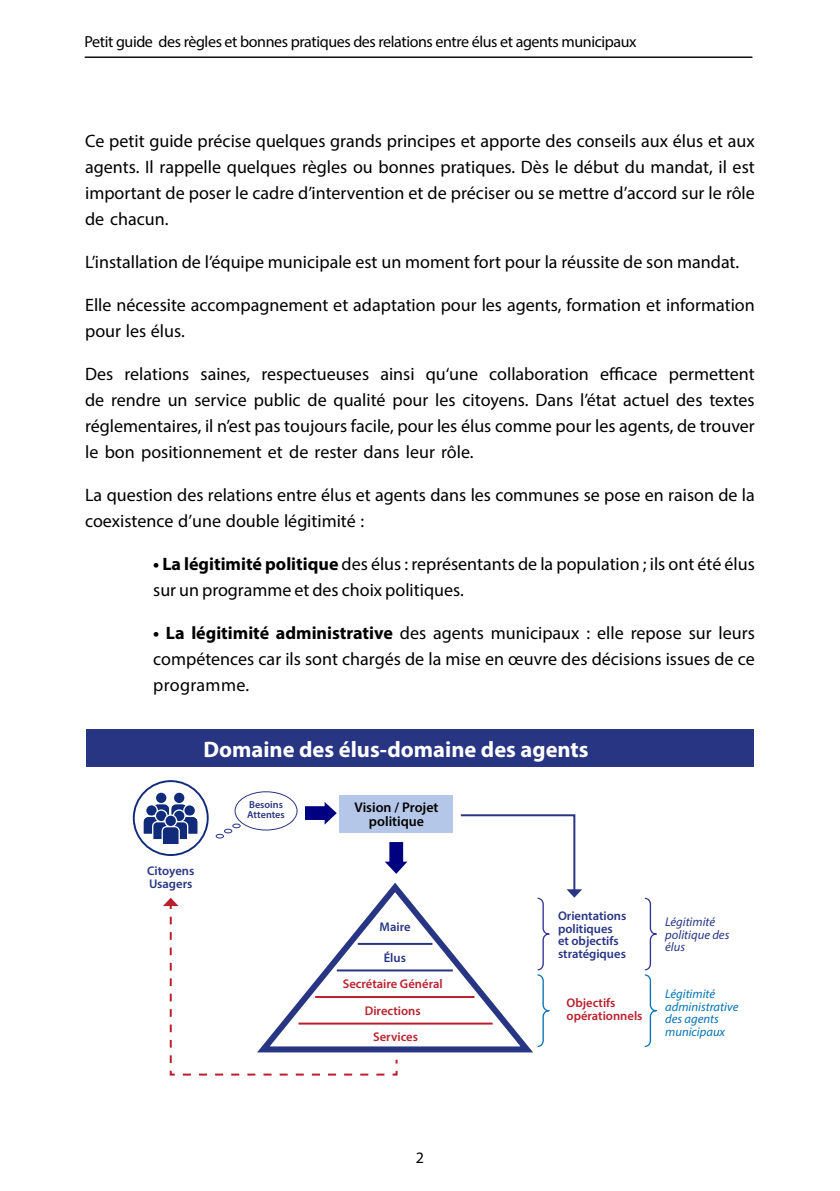
<style>
.page{position:relative;width:840px;height:1191px;background:#fff}
.page>*{position:absolute;margin:0;border:0;box-sizing:border-box;transform-origin:0 0}
.t1{font:700 22.4px "Myriad Pro";color:#fff}
.t2{font:18px/26px "Myriad Pro";color:#000;text-align:justify}
.t3{font:16px "Myriad Pro";letter-spacing:-.025em;color:#000}
.t4{font:600 14px/14px "Myriad Pro";color:#000;text-align:center}
.t5{font:600 12.6px/12.6px "Myriad Pro";color:#283583}
.t6{font:600 12.6px/12.6px "Myriad Pro";color:#ba212e}
.t7{font:italic 12.6px/12.6px "Myriad Pro";color:#0573b5}
.t8{font:italic 12.6px/12.6px "Myriad Pro";color:#283583}
.t9{font:600 10.2px/10.2px "Myriad Pro";color:#283583}
.s1{font-weight:700}
</style>
<div class="page">
<hr style="left:84px;top:57px;width:667px;height:1px;background:#000">
<hr style="left:85px;top:57px;width:667px;height:1px;background:#000">
<svg style="left:384px;top:842px;width:23px;height:32px"></svg>
<svg style="left:305px;top:802px;width:31px;height:22px"></svg>
<div style="left:86px;top:729px;width:667px;height:38px;background:#283583"></div>
<svg style="left:383px;top:882px;width:150px;height:171px"></svg>
<hr style="left:336px;top:969px;width:116px;height:2px;background:#283583">
<hr style="left:315px;top:996px;width:159px;height:2px;background:#ba212e">
<hr style="left:298px;top:1022px;width:194px;height:2px;background:#ba212e">
<hr style="left:357px;top:943px;width:75px;height:2px;background:#283583">
<div style="left:339px;top:795px;width:113px;height:38px;background:#b5c7e8"></div>
<svg style="left:644px;top:897px;width:12px;height:150px"></svg>
<svg style="left:458px;top:814px;width:124px;height:233px"></svg>
<svg style="left:133px;top:780px;width:75px;height:76px"></svg>
<div style="left:234px;top:791px;width:63px;height:39px;border:1px solid #283583;border-radius:50%"></div>
<div style="left:232px;top:823px;width:8px;height:5px;border:1px solid #283583;border-radius:50%"></div>
<div style="left:224px;top:828px;width:8px;height:5px;border:1px solid #283583;border-radius:50%"></div>
<svg style="left:215px;top:834px;width:9px;height:4px"></svg>
<svg style="left:163px;top:897px;width:235px;height:179px"></svg>
<p class="t3" style="left:84px;top:32px;width:553px">Petit guide des règles et bonnes pratiques des relations entre élus et agents municipaux</p>
<p class="t2" style="left:85px;top:127px;width:671px">Ce petit guide précise quelques grands principes et apporte des conseils aux élus et aux agents. Il rappelle quelques règles ou bonnes pratiques. Dès le début du mandat, il est important de poser le cadre d’intervention et de préciser ou se mettre d’accord sur le rôle de chacun.</p>
<p class="t2" style="left:85px;top:248px;width:655px">L’installation de l’équipe municipale est un moment fort pour la réussite de son mandat.</p>
<p class="t2" style="left:85px;top:291px;width:670px">Elle nécessite accompagnement et adaptation pour les agents, formation et information pour les élus.</p>
<p class="t2" style="left:85px;top:360px;width:670px">Des relations saines, respectueuses ainsi qu‘une collaboration efficace permettent de rendre un service public de qualité pour les citoyens. Dans l’état actuel des textes réglementaires, il n’est pas toujours facile, pour les élus comme pour les agents, de trouver le bon positionnement et de rester dans leur rôle.</p>
<p class="t2" style="left:85px;top:481px;width:670px">La question des relations entre élus et agents dans les communes se pose en raison de la coexistence d’une double légitimité :</p>
<p class="t2" style="left:153px;top:550px;width:602px"><span class="s1">• La légitimité politique</span> des élus : représentants de la population ; ils ont été élus sur un programme et des choix politiques.</p>
<p class="t2" style="left:153px;top:619px;width:602px"><span class="s1">• La légitimité administrative</span> des agents municipaux : elle repose sur leurs compétences car ils sont chargés de la mise en œuvre des décisions issues de ce programme.</p>
<p class="t1" style="left:203px;top:735px;width:386px">Domaine des élus-domaine des agents</p>
<p class="t5" style="left:147px;top:864px;width:49px">Citoyens<br>Usagers</p>
<p class="t9" style="left:247px;top:799px;width:39px">Besoins<br>Attentes</p>
<p class="t4" style="left:354px;top:800px;width:85px">Vision / Projet politique</p>
<p class="t5" style="left:379px;top:920px;width:32px">Maire</p>
<p class="t5" style="left:557px;top:909px;width:70px">Orientations politiques et objectifs stratégiques</p>
<p class="t8" style="left:664px;top:915px;width:66px">Légitimité politique des élus</p>
<p class="t7" style="left:664px;top:987px;width:75px">Légitimité administrative des agents municipaux</p>
<p class="t5" style="left:383px;top:950px;width:24px">élus</p>
<p class="t6" style="left:342px;top:969px;width:101px;line-height:27.4px;text-align:center">Secrétaire Général<br>Directions</p>
<p class="t6" style="left:373px;top:1030px;width:46px">Services</p>
<p class="t6" style="left:566px;top:996px;width:77px">Objectifs opérationnels</p>
<p class="t3" style="left:415px;top:1148px;width:10px">2</p>
</div>
